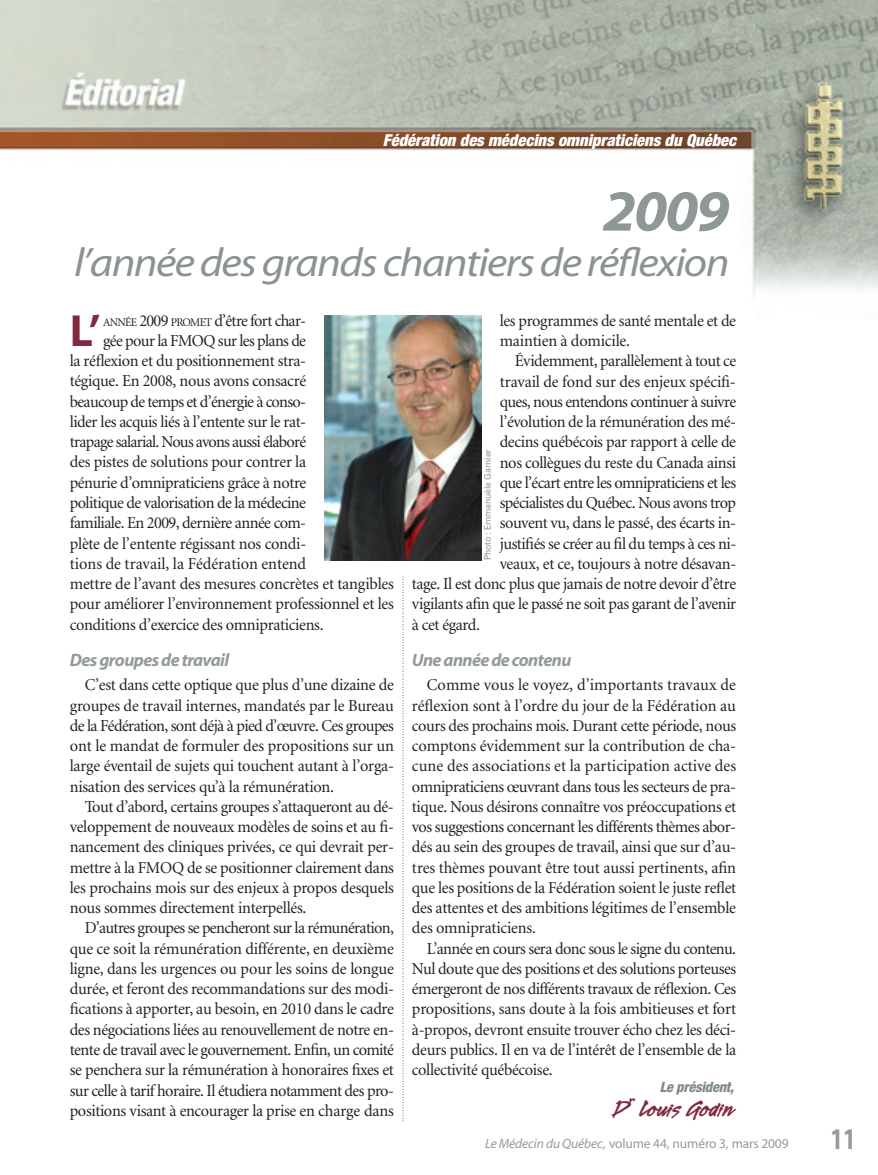
<style>
.page{position:relative;width:878px;height:1175px;background:#fff}
.page>*{position:absolute;margin:0;border:0;box-sizing:border-box;transform-origin:0 0}
.t1{font:italic 700 58.5px "Myriad";color:#8f9892;scale:1.05 1}
.t2{font:700 45.15px "Myriad";color:#82293f}
.t3{font:italic 40.5px "Myriad";letter-spacing:-.035em;color:#8a948d;scale:1.1 1}
.t4{font:700 30px "Myriad";color:#949c96;scale:.8 1}
.t5{font:700 27px "Legault Std";letter-spacing:-.015em;color:#82293f}
.t6{font:italic 700 18px "Myriad";letter-spacing:-.035em;color:#949c96}
.t7{font:16.65px/20.2px "Minion";letter-spacing:-.025em;color:#231f20;text-align:justify}
.t8{font:16.65px "Minion";letter-spacing:-.045em;color:#231f20}
.t9{font:16.65px "Minion";color:#231f20}
.t10{font:16.65px "Minion";letter-spacing:-.005em;color:#231f20}
.t11{font:italic 900 condensed 16.5px "Helvetica Neue";color:#fff}
.t12{font:italic 800 condensed 14.25px "Helvetica Neue";color:#7e8a83}
.t13{font:13.5px "Myriad";letter-spacing:-.01em;color:#949c96}
.t14{font:9px "Univers";letter-spacing:-.015em;color:#939598}
.s1{font-size:11.7px}
.s2{font-style:italic}
</style>
<div class="page">
<img style="left:0;top:0;width:878px;height:297px">
<svg style="left:402px;top:577px;width:1px;height:542px"></svg>
<img style="left:324px;top:315px;width:158px;height:245px">
<p class="t11" style="left:383px;top:134px;width:358px">Fédération des médecins omnipraticiens du Québec</p>
<h1 class="t1" style="left:603px;top:189px;width:122px">2009</h1>
<h3 class="t3" style="left:74px;top:247px;width:597px">l’année des grands chantiers de réflexion</h3>
<h2 class="t2" style="left:70px;top:314px;width:32px">L’</h2>
<p class="t8" style="left:103px;top:314px;width:204px"><span class="s1">ANNÉE</span> 2009 <span class="s1">PROMET</span> d’être fort char-</p>
<p class="t7" style="left:103px;top:332px;width:204px">gée pour la FMOQ sur les plans de</p>
<p class="t7" style="left:70px;top:352px;width:238px">la réflexion et du positionnement stra-</p>
<p class="t7" style="left:70px;top:372px;width:238px">tégique. En 2008, nous avons consacré</p>
<p class="t7" style="left:70px;top:392px;width:238px">beaucoup de temps et d’énergie à conso-</p>
<p class="t7" style="left:70px;top:413px;width:238px">lider les acquis liés à l’entente sur le rat-</p>
<p class="t8" style="left:70px;top:435px;width:238px">trapage salarial. Nous avons aussi élaboré</p>
<p class="t7" style="left:70px;top:453px;width:238px">des pistes de solutions pour contrer la</p>
<p class="t7" style="left:70px;top:473px;width:238px">pénurie d’omnipraticiens grâce à notre</p>
<p class="t7" style="left:70px;top:494px;width:238px">politique de valorisation de la médecine</p>
<p class="t7" style="left:70px;top:514px;width:238px">familiale. En 2009, dernière année com-</p>
<p class="t7" style="left:70px;top:534px;width:238px">plète de l’entente régissant nos condi-</p>
<p class="t9" style="left:70px;top:557px;width:238px">tions de travail, la Fédération entend</p>
<p class="t7" style="left:70px;top:575px;width:326px">mettre de l’avant des mesures concrètes et tangibles</p>
<p class="t7" style="left:70px;top:595px;width:325px">pour améliorer l’environnement professionnel et les</p>
<p class="t7" style="left:70px;top:615px;width:255px">conditions d’exercice des omnipraticiens.</p>
<p class="t6" style="left:70px;top:652px;width:161px">Des groupes de travail</p>
<p class="t7" style="left:70px;top:676px;width:326px;text-indent:15px">C’est dans cette optique que plus d’une dizaine de groupes de travail internes, mandatés par le Bureau de la Fédération, sont déjà à pied d’œuvre. Ces groupes ont le mandat de formuler des propositions sur un large éventail de sujets qui touchent autant à l’orga&shy;nisation des services qu’à la rémunération.</p>
<p class="t7" style="left:70px;top:797px;width:326px;text-indent:15px">Tout d’abord, certains groupes s’attaqueront au dé&shy;veloppement de nouveaux modèles de soins et au fi&shy;nancement des cliniques privées, ce qui devrait per&shy;mettre à la FMOQ de se positionner clairement dans les prochains mois sur des enjeux à propos desquels nous sommes directement interpellés.</p>
<p class="t7" style="left:70px;top:919px;width:326px;text-indent:15px">D’autres groupes se pencheront sur la rémunération, que ce soit la rémunération différente, en deuxième ligne, dans les urgences ou pour les soins de longue durée, et feront des recommandations sur des modi&shy;fications à apporter, au besoin, en 2010 dans le cadre des négociations liées au renouvellement de notre en&shy;tente de travail avec le gouvernement. Enfin, un comité se penchera sur la rémunération à honoraires fixes et sur celle à tarif horaire. Il étudiera notamment des pro&shy;positions visant à encourager la prise en charge dans</p>
<p class="t7" style="left:499px;top:312px;width:238px">les programmes de santé mentale et de maintien à domicile.</p>
<p class="t7" style="left:515px;top:352px;width:223px">Évidemment, parallèlement à tout ce</p>
<p class="t10" style="left:499px;top:375px;width:238px">travail de fond sur des enjeux spécifi-</p>
<p class="t7" style="left:499px;top:393px;width:238px">ques, nous entendons continuer à suivre</p>
<p class="t7" style="left:499px;top:413px;width:238px">l’évolution de la rémunération des mé-</p>
<p class="t7" style="left:499px;top:433px;width:238px">decins québécois par rapport à celle de</p>
<p class="t7" style="left:499px;top:453px;width:238px">nos collègues du reste du Canada ainsi</p>
<p class="t7" style="left:499px;top:474px;width:238px">que l’écart entre les omnipraticiens et les</p>
<p class="t7" style="left:499px;top:494px;width:238px">spécialistes du Québec. Nous avons trop</p>
<p class="t7" style="left:499px;top:514px;width:238px">souvent vu, dans le passé, des écarts in-</p>
<p class="t7" style="left:499px;top:534px;width:238px">justifiés se créer au fil du temps à ces ni-</p>
<p class="t7" style="left:499px;top:555px;width:238px">veaux, et ce, toujours à notre désavan-</p>
<p class="t7" style="left:412px;top:575px;width:325px">tage. Il est donc plus que jamais de notre devoir d’être</p>
<p class="t7" style="left:412px;top:595px;width:326px">vigilants afin que le passé ne soit pas garant de l’avenir</p>
<p class="t7" style="left:412px;top:615px;width:69px">à cet égard.</p>
<p class="t6" style="left:412px;top:652px;width:161px">Une année de contenu</p>
<p class="t7" style="left:412px;top:676px;width:326px;text-indent:15px">Comme vous le voyez, d’importants travaux de réflexion sont à l’ordre du jour de la Fédération au cours des prochains mois. Durant cette période, nous comptons évidemment sur la contribution de cha&shy;cune des associations et la participation active des omnipraticiens œuvrant dans tous les secteurs de pra&shy;tique. Nous désirons connaître vos préoccupations et vos suggestions concernant les différents thèmes abor&shy;dés au sein des groupes de travail, ainsi que sur d’au&shy;tres thèmes pouvant être tout aussi pertinents, afin que les positions de la Fédération soient le juste reflet des attentes et des ambitions légitimes de l’ensemble des omnipraticiens.</p>
<p class="t7" style="left:412px;top:939px;width:326px;text-indent:15px">L’année en cours sera donc sous le signe du contenu.<br>Nul doute que des positions et des solutions porteuses émergeront de nos différents travaux de réflexion. Ces propositions, sans doute à la fois ambitieuses et fort à-propos, devront ensuite trouver écho chez les déci&shy;deurs publics. Il en va de l’intérêt de l’ensemble de la collectivité québécoise.</p>
<p class="t12" style="left:659px;top:1082px;width:78px">Le président,</p>
<h3 class="t5" style="left:613px;top:1090px;width:122px">D<sup>r</sup> Louis Godin</h3>
<p class="t14" style="left:484px;top:560px;width:113px;rotate:-90deg">Photo : Emmanuèle Garnier</p>
<p class="t13" style="left:485px;top:1138px;width:305px"><span class="s2">Le Médecin du Québec,</span> volume 44, numéro 3, mars 2009</p>
<h3 class="t4" style="left:830px;top:1127px;width:34px">11</h3>
</div>
